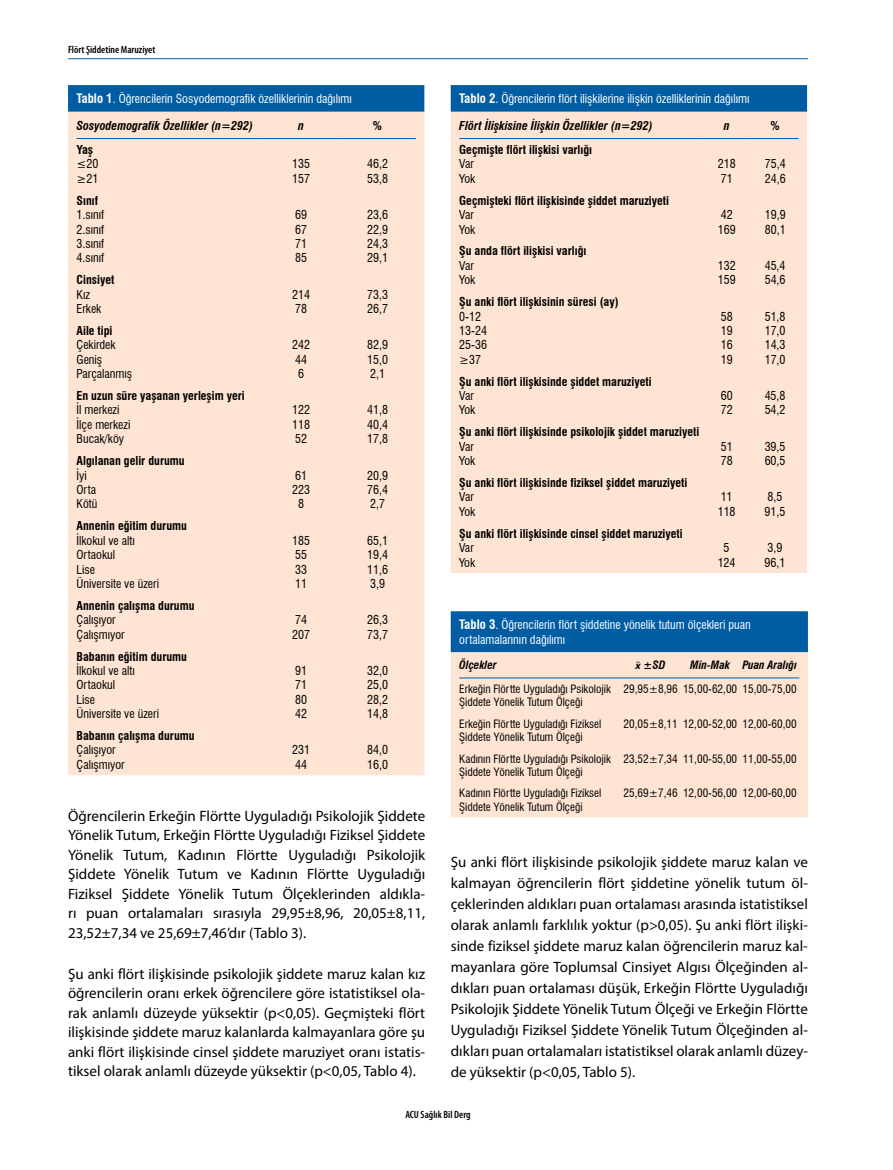
<style>
.page{position:relative;width:893px;height:1170px;background:#fff}
.page>*{position:absolute;margin:0;border:0;box-sizing:border-box;transform-origin:0 0}
.t1{font:15px/19.5px "Myriad Pro";color:#000;text-align:justify}
.t2{font:condensed 12px/14.4px "Swiss 721 BT";color:#000}
.t3{font:700 condensed 12px "Swiss 721 BT";color:#000}
.t4{font:condensed 12px/14.4px "Swiss 721 BT";color:#fff}
.t5{font:italic 700 condensed 12px "Swiss 721 BT";color:#000}
.t6{font:condensed 11.25px/13.5px "Swiss 721 BT";color:#000}
.t7{font:italic 700 condensed 11.25px "Swiss 721 BT";color:#000}
.t8{font:600 condensed 10.5px "Myriad Pro";color:#000}
.s1{font-weight:700;font-size:12.75px}
.s2{font-family:"Calibri";font-stretch:normal}
.s3{font-family:"Calibri";font-weight:400;font-style:normal;font-stretch:normal}
</style>
<div class="page">
<hr style="left:68px;top:58px;width:740px;height:1px;background:#005da4">
<svg style="left:68px;top:85px;width:356px;height:27px;background:#045fa5"></svg>
<div style="left:68px;top:112px;width:356px;height:663px;background:#fee4d2"></div>
<hr style="left:263px;top:138px;width:76px;height:1px;background:#005da4">
<hr style="left:339px;top:138px;width:77px;height:1px;background:#005da4">
<hr style="left:77px;top:138px;width:186px;height:1px;background:#005da4">
<svg style="left:451px;top:85px;width:356px;height:27px;background:#045fa5"></svg>
<div style="left:451px;top:112px;width:356px;height:461px;background:#fee4d2"></div>
<hr style="left:702px;top:138px;width:50px;height:1px;background:#005da4">
<hr style="left:752px;top:138px;width:47px;height:1px;background:#005da4">
<hr style="left:459px;top:138px;width:243px;height:1px;background:#005da4">
<div style="left:451px;top:611px;width:357px;height:41px;background:#005da4"></div>
<div style="left:451px;top:652px;width:357px;height:165px;background:#fee4d2"></div>
<hr style="left:459px;top:677px;width:162px;height:1px;background:#005da4">
<hr style="left:621px;top:677px;width:59px;height:1px;background:#005da4">
<hr style="left:680px;top:677px;width:60px;height:1px;background:#005da4">
<hr style="left:740px;top:677px;width:59px;height:1px;background:#005da4">
<p class="t8" style="left:68px;top:44px;width:89px">Flört Şiddetine Maruziyet</p>
<p class="t4" style="left:77px;top:92px;width:277px"><span class="s1">Tablo 1</span>. Öğrencilerin Sosyodemografik özelliklerinin dağılımı</p>
<p class="t5" style="left:77px;top:118px;width:178px">Sosyodemografik Özellikler (n=292)</p>
<p class="t5" style="left:298px;top:118px;width:7px">n</p>
<p class="t5" style="left:373px;top:118px;width:11px">%</p>
<p class="t3" style="left:77px;top:142px;width:18px">Yaş</p>
<p class="t2" style="left:77px;top:157px;width:23px">≤20 ≥21</p>
<p class="t2" style="left:292px;top:157px;width:19px">135<br>157</p>
<p class="t2" style="left:367px;top:157px;width:22px">46,2<br>53,8</p>
<p class="t3" style="left:77px;top:193px;width:23px">Sınıf</p>
<p class="t2" style="left:77px;top:207px;width:29px;text-align:justify">1.sınıf 2.sınıf 3.sınıf 4.sınıf</p>
<p class="t2" style="left:295px;top:207px;width:13px;text-align:justify">69<br>67<br>71<br>85</p>
<p class="t2" style="left:367px;top:207px;width:22px;text-align:justify">23,6<br>22,9<br>24,3<br>29,1</p>
<p class="t3" style="left:77px;top:273px;width:39px">Cinsiyet</p>
<p class="t2" style="left:77px;top:287px;width:26px">Kız<br>Erkek</p>
<p class="t2" style="left:292px;top:287px;width:19px">214<br>78</p>
<p class="t2" style="left:367px;top:287px;width:22px">73,3<br>26,7</p>
<p class="t3" style="left:77px;top:323px;width:37px">Aile tipi</p>
<p class="t2" style="left:77px;top:338px;width:57px">Çekirdek<br>Geniş<br>Parçalanmış</p>
<p class="t2" style="left:292px;top:338px;width:19px">242<br>44<br>6</p>
<p class="t2" style="left:367px;top:338px;width:22px;text-align:justify">82,9<br>15,0<br>2,1</p>
<p class="t3" style="left:77px;top:388px;width:170px">En uzun süre yaşanan yerleşim yeri</p>
<p class="t2" style="left:77px;top:403px;width:55px">İl merkezi<br>İlçe merkezi<br>Bucak/köy</p>
<p class="t2" style="left:292px;top:403px;width:19px;text-align:justify">122<br>118<br>52</p>
<p class="t2" style="left:367px;top:403px;width:22px;text-align:justify">41,8<br>40,4<br>17,8</p>
<p class="t3" style="left:77px;top:453px;width:110px">Algılanan gelir durumu</p>
<p class="t2" style="left:77px;top:468px;width:22px">İyi<br>Orta<br>Kötü</p>
<p class="t2" style="left:292px;top:468px;width:19px;text-align:center">61<br>223<br>8</p>
<p class="t2" style="left:367px;top:468px;width:22px;text-align:justify">20,9<br>76,4<br>2,7</p>
<p class="t3" style="left:77px;top:518px;width:112px">Annenin eğitim durumu</p>
<p class="t2" style="left:77px;top:533px;width:84px">İlkokul ve altı<br>Ortaokul<br>Lise<br>Üniversite ve üzeri</p>
<p class="t2" style="left:292px;top:533px;width:19px">185<br>55<br>33<br>11</p>
<p class="t2" style="left:367px;top:533px;width:22px;text-align:justify">65,1<br>19,4<br>11,6<br>3,9</p>
<p class="t3" style="left:77px;top:598px;width:119px">Annenin çalışma durumu</p>
<p class="t2" style="left:77px;top:612px;width:50px">Çalışıyor<br>Çalışmıyor</p>
<p class="t2" style="left:292px;top:612px;width:19px">74<br>207</p>
<p class="t2" style="left:367px;top:612px;width:22px">26,3<br>73,7</p>
<p class="t3" style="left:77px;top:649px;width:112px">Babanın eğitim durumu</p>
<p class="t2" style="left:77px;top:663px;width:84px">İlkokul ve altı<br>Ortaokul<br>Lise<br>Üniversite ve üzeri</p>
<p class="t2" style="left:295px;top:663px;width:13px;text-align:justify">91<br>71<br>80<br>42</p>
<p class="t2" style="left:367px;top:663px;width:22px;text-align:justify">32,0<br>25,0<br>28,2<br>14,8</p>
<p class="t3" style="left:77px;top:728px;width:120px">Babanın çalışma durumu</p>
<p class="t2" style="left:77px;top:742px;width:50px">Çalışıyor<br>Çalışmıyor</p>
<p class="t2" style="left:292px;top:742px;width:19px">231<br>44</p>
<p class="t2" style="left:367px;top:742px;width:22px">84,0<br>16,0</p>
<p class="t1" style="left:68px;top:805px;width:359px">Öğrencilerin Erkeğin Flörtte Uyguladığı Psikolojik Şiddete Yönelik Tutum, Erkeğin Flörtte Uyguladığı Fiziksel Şiddete Yönelik Tutum, Kadının Flörtte Uyguladığı Psikolojik Şiddete Yönelik Tutum ve Kadının Flörtte Uyguladığı Fiziksel Şiddete Yönelik Tutum Ölçeklerinden aldıkla&shy;rı puan ortalamaları sırasıyla 29,95±8,96, 20,05±8,11, 23,52±7,34 ve 25,69±7,46’dır (Tablo 3).</p>
<p class="t1" style="left:68px;top:963px;width:359px">Şu anki flört ilişkisinde psikolojik şiddete maruz kalan kız öğrencilerin oranı erkek öğrencilere göre istatistiksel ola&shy;rak anlamlı düzeyde yüksektir (p&lt;0,05). Geçmişteki flört ilişkisinde şiddete maruz kalanlarda kalmayanlara göre şu anki flört ilişkisinde cinsel şiddete maruziyet oranı istatis&shy;tiksel olarak anlamlı düzeyde yüksektir (p&lt;0,05, Tablo 4).</p>
<p class="t4" style="left:459px;top:92px;width:292px"><span class="s1">Tablo 2</span>. Öğrencilerin flört ilişkilerine ilişkin özelliklerinin dağılımı</p>
<p class="t5" style="left:459px;top:118px;width:195px">Flört İlişkisine İlişkin Özellikler (n=292)</p>
<p class="t5" style="left:724px;top:118px;width:7px">n</p>
<p class="t5" style="left:771px;top:118px;width:11px">%</p>
<p class="t3" style="left:459px;top:142px;width:134px">Geçmişte flört ilişkisi varlığı</p>
<p class="t2" style="left:459px;top:157px;width:18px">Var<br>Yok</p>
<p class="t2" style="left:718px;top:157px;width:19px">218<br>71</p>
<p class="t2" style="left:765px;top:157px;width:22px">75,4<br>24,6</p>
<p class="t3" style="left:459px;top:193px;width:211px">Geçmişteki flört ilişkisinde şiddet maruziyeti</p>
<p class="t2" style="left:459px;top:207px;width:18px">Var<br>Yok</p>
<p class="t2" style="left:718px;top:207px;width:19px">42<br>169</p>
<p class="t2" style="left:765px;top:207px;width:22px">19,9<br>80,1</p>
<p class="t3" style="left:459px;top:244px;width:129px">Şu anda flört ilişkisi varlığı</p>
<p class="t2" style="left:459px;top:258px;width:18px">Var<br>Yok</p>
<p class="t2" style="left:718px;top:258px;width:19px">132<br>159</p>
<p class="t2" style="left:765px;top:258px;width:22px">45,4<br>54,6</p>
<p class="t3" style="left:459px;top:294px;width:161px">Şu anki flört ilişkisinin süresi (ay)</p>
<p class="t2" style="left:459px;top:309px;width:29px">0-12<br>13-24<br>25-36 ≥37</p>
<p class="t2" style="left:721px;top:309px;width:13px;text-align:justify">58<br>19<br>16<br>19</p>
<p class="t2" style="left:765px;top:309px;width:22px;text-align:justify">51,8<br>17,0<br>14,3<br>17,0</p>
<p class="t3" style="left:459px;top:374px;width:194px">Şu anki flört ilişkisinde şiddet maruziyeti</p>
<p class="t2" style="left:459px;top:388px;width:18px">Var<br>Yok</p>
<p class="t2" style="left:721px;top:388px;width:13px">60<br>72</p>
<p class="t2" style="left:765px;top:388px;width:22px">45,8<br>54,2</p>
<p class="t3" style="left:459px;top:425px;width:242px">Şu anki flört ilişkisinde psikolojik şiddet maruziyeti</p>
<p class="t2" style="left:459px;top:439px;width:18px">Var<br>Yok</p>
<p class="t2" style="left:721px;top:439px;width:13px">51<br>78</p>
<p class="t2" style="left:765px;top:439px;width:22px">39,5<br>60,5</p>
<p class="t3" style="left:459px;top:475px;width:230px">Şu anki flört ilişkisinde fiziksel şiddet maruziyeti</p>
<p class="t2" style="left:459px;top:490px;width:18px">Var<br>Yok</p>
<p class="t2" style="left:718px;top:490px;width:19px">11<br>118</p>
<p class="t2" style="left:765px;top:490px;width:22px">8,5<br>91,5</p>
<p class="t3" style="left:459px;top:526px;width:225px">Şu anki flört ilişkisinde cinsel şiddet maruziyeti</p>
<p class="t2" style="left:459px;top:540px;width:18px">Var<br>Yok</p>
<p class="t2" style="left:718px;top:540px;width:19px;text-align:center">5<br>124</p>
<p class="t2" style="left:765px;top:540px;width:22px">3,9<br>96,1</p>
<p class="t4" style="left:459px;top:618px;width:293px"><span class="s1">Tablo 3</span>. Öğrencilerin flört şiddetine yönelik tutum ölçekleri puan ortalamalarının dağılımı</p>
<p class="t7" style="left:459px;top:658px;width:39px">Ölçekler</p>
<p class="t7" style="left:636px;top:658px;width:32px"><span class="s2">x</span><span class="s3">̄</span>±SD</p>
<p class="t7" style="left:690px;top:658px;width:108px">Min-Mak Puan Aralığı</p>
<p class="t6" style="left:459px;top:682px;width:153px">Erkeğin Flörtte Uyguladığı Psikolojik<br>Şiddete Yönelik Tutum Ölçeği</p>
<p class="t6" style="left:623px;top:682px;width:175px">29,95±8,96 15,00-62,00 15,00-75,00</p>
<p class="t6" style="left:459px;top:716px;width:143px">Erkeğin Flörtte Uyguladığı Fiziksel<br>Şiddete Yönelik Tutum Ölçeği</p>
<p class="t6" style="left:623px;top:716px;width:175px">20,05±8,11 12,00-52,00 12,00-60,00</p>
<p class="t6" style="left:459px;top:751px;width:153px">Kadının Flörtte Uyguladığı Psikolojik<br>Şiddete Yönelik Tutum Ölçeği</p>
<p class="t6" style="left:623px;top:751px;width:175px">23,52±7,34 11,00-55,00 11,00-55,00</p>
<p class="t6" style="left:459px;top:786px;width:144px">Kadının Flörtte Uyguladığı Fiziksel<br>Şiddete Yönelik Tutum Ölçeği</p>
<p class="t6" style="left:623px;top:786px;width:175px">25,69±7,46 12,00-56,00 12,00-60,00</p>
<p class="t1" style="left:451px;top:851px;width:359px;line-height:21px">Şu anki flört ilişkisinde psikolojik şiddete maruz kalan ve kalmayan öğrencilerin flört şiddetine yönelik tutum öl&shy;çeklerinden aldıkları puan ortalaması arasında istatistiksel olarak anlamlı farklılık yoktur (p&gt;0,05). Şu anki flört ilişki&shy;sinde fiziksel şiddete maruz kalan öğrencilerin maruz kal&shy;mayanlara göre Toplumsal Cinsiyet Algısı Ölçeğinden al&shy;dıkları puan ortalaması düşük, Erkeğin Flörtte Uyguladığı Psikolojik Şiddete Yönelik Tutum Ölçeği ve Erkeğin Flörtte Uyguladığı Fiziksel Şiddete Yönelik Tutum Ölçeğinden al&shy;dıkları puan ortalamaları istatistiksel olarak anlamlı düzey&shy;de yüksektir (p&lt;0,05, Tablo 5).</p>
<p class="t8" style="left:405px;top:1108px;width:67px">ACU Sağlık Bil Derg</p>
</div>
